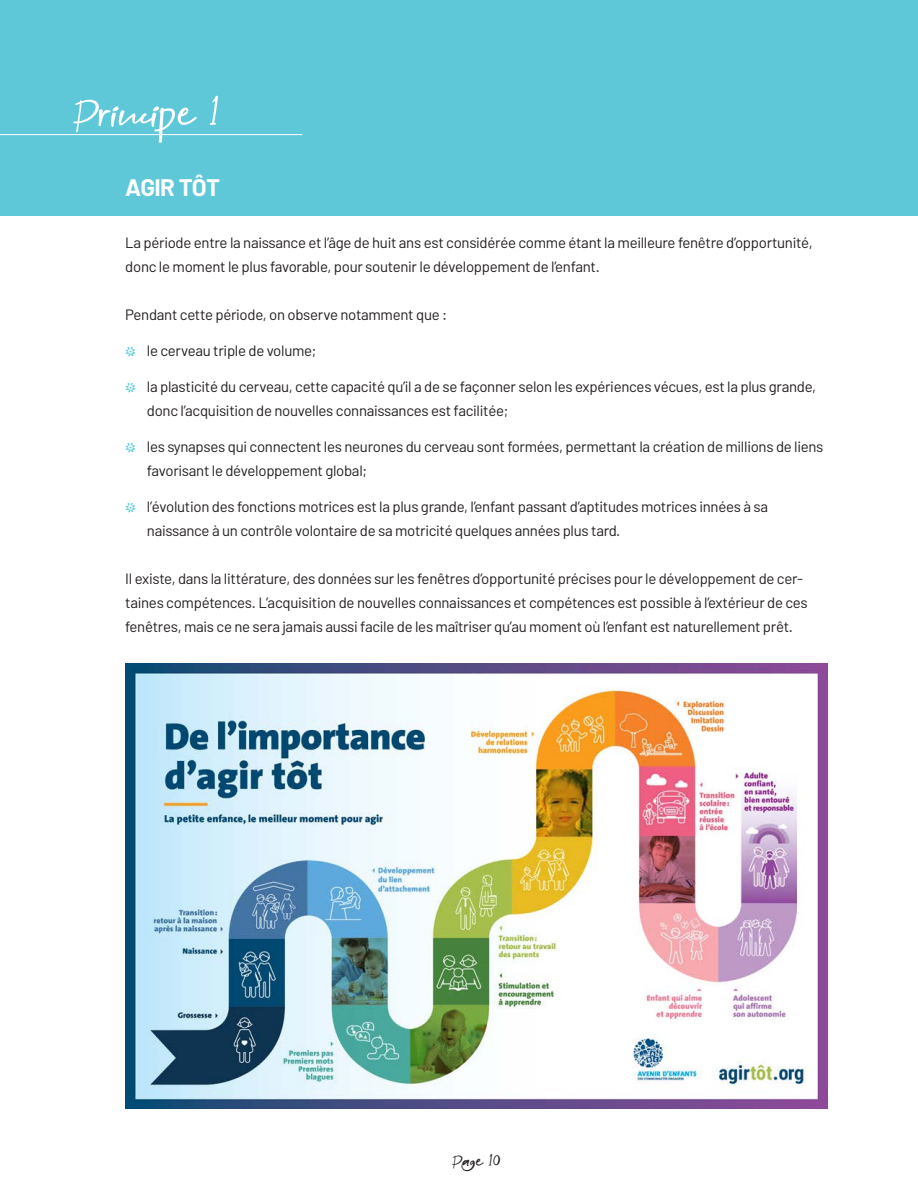
<style>
.page{position:relative;width:918px;height:1188px;background:#fff}
.page>*{position:absolute;margin:0;border:0;box-sizing:border-box;transform-origin:0 0}
.t1{font:75px "Nightlife";color:#fff}
.t2{font:30px "Nightlife";color:#231f20}
.t3{font:700 24px "Barlow";color:#fff}
.t4{font:15px/24px "Barlow";letter-spacing:-.02em;color:#231f20}
</style>
<div class="page">
<div style="left:0;top:0;width:918px;height:216px;background:#5ec8d8"></div>
<hr style="left:0;top:134px;width:302px;height:1px;background:#fff">
<img style="left:125px;top:663px;width:702px;height:445px">
<h1 class="t1" style="left:71px;top:70px;width:150px">Principe 1</h1>
<h3 class="t3" style="left:125px;top:172px;width:96px">AGIR TÔT</h3>
<p class="t4" style="left:125px;top:230px;width:689px">La période entre la naissance et l’âge de huit ans est considérée comme étant la meilleure fenêtre d’opportunité, donc le moment le plus favorable, pour soutenir le développement de l’enfant.</p>
<p class="t4" style="left:125px;top:302px;width:323px">Pendant cette période, on observe notamment que :</p>
<p class="t4" style="left:147px;top:338px;width:171px">le cerveau triple de volume;</p>
<p class="t4" style="left:147px;top:374px;width:671px">la plasticité du cerveau, cette capacité qu’il a de se façonner selon les expériences vécues, est la plus grande, donc l’acquisition de nouvelles connaissances est facilitée;</p>
<p class="t4" style="left:147px;top:434px;width:678px">les synapses qui connectent les neurones du cerveau sont formées, permettant la création de millions de liens favorisant le développement global;</p>
<p class="t4" style="left:147px;top:494px;width:623px">l’évolution des fonctions motrices est la plus grande, l’enfant passant d’aptitudes motrices innées à sa naissance à un contrôle volontaire de sa motricité quelques années plus tard.</p>
<p class="t4" style="left:125px;top:566px;width:684px">Il existe, dans la littérature, des données sur les fenêtres d’opportunité précises pour le développement de cer&shy;taines compétences. L’acquisition de nouvelles connaissances et compétences est possible à l’extérieur de ces fenêtres, mais ce ne sera jamais aussi facile de les maîtriser qu’au moment où l’enfant est naturellement prêt.</p>
<h2 class="t2" style="left:452px;top:1143px;width:51px">Page 10</h2>
</div>
